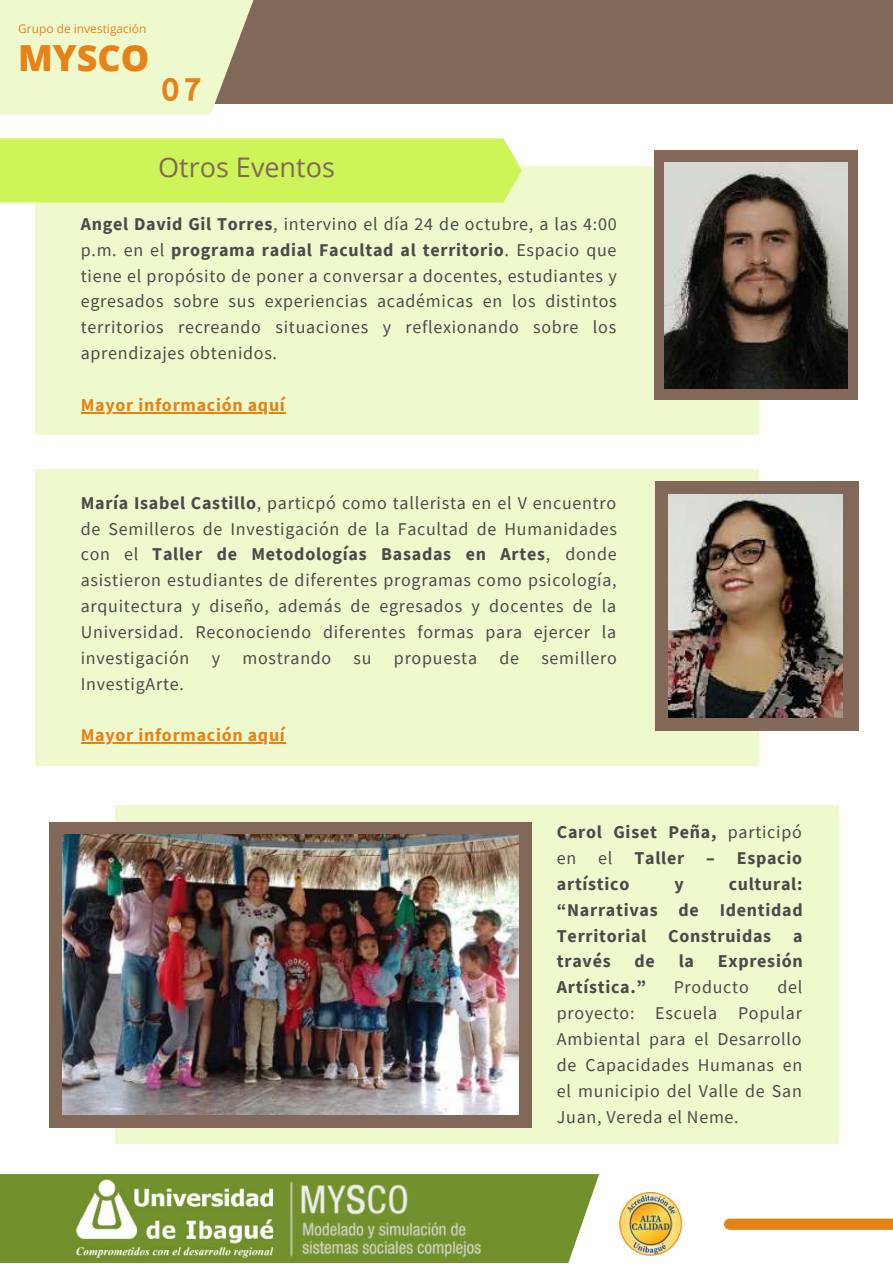
<style>
.page{position:relative;width:893px;height:1264px;background:#fff}
.page>*{position:absolute;margin:0;border:0;box-sizing:border-box;transform-origin:0 0}
.t1{font:800 36px "Open Sans";color:#e78217}
.t2{font:30px "CA Generated";color:#e78217}
.t3{font:27px "Open Sans";color:#816859}
.t4{font:18px/25.8px "Source Sans Pro";letter-spacing:.04em;color:#4a4a4a;text-align:justify}
.t5{font:700 18px/25.8px "Source Sans Pro";letter-spacing:.04em;color:#4a4a4a;text-align:justify}
.t6{font:700 18px "Source Sans Pro";letter-spacing:.04em;color:#e78217}
.t7{font:12px "Open Sans";color:#e78217}
.s1{font-weight:700}
.s2{font-weight:400}
</style>
<div class="page">
<div style="left:35px;top:166px;width:723px;height:269px;background:#eeface"></div>
<div style="left:0;top:138px;width:522px;height:64px;background:#cdf458"></div>
<div style="left:729px;top:1218px;width:163px;height:11px;background:#e78217"></div>
<img style="left:619px;top:1192px;width:64px;height:63px">
<svg style="left:0;top:1174px;width:599px;height:88px;background:#7d983c"></svg>
<img style="left:285px;top:1175px;width:204px;height:87px">
<img style="left:72px;top:1176px;width:212px;height:83px">
<div style="left:0;top:0;width:892px;height:104px;background:#816859"></div>
<svg style="left:0;top:0;width:254px;height:115px;background:#e6efc6"></svg>
<div style="left:115px;top:805px;width:723px;height:338px;background:#eeface"></div>
<div style="left:49px;top:821px;width:482px;height:306px;background:#816859"></div>
<img style="left:63px;top:834px;width:455px;height:280px">
<div style="left:35px;top:469px;width:723px;height:297px;background:#eeface"></div>
<div style="left:654px;top:150px;width:203px;height:250px;background:#816859"></div>
<div style="left:655px;top:481px;width:204px;height:250px;background:#816859"></div>
<img style="left:664px;top:162px;width:183px;height:226px">
<img style="left:668px;top:494px;width:174px;height:224px">
<hr style="left:81px;top:412px;width:204px;height:1px;background:#e78217">
<hr style="left:81px;top:742px;width:204px;height:1px;background:#e78217">
<p class="t7" style="left:18px;top:20px;width:130px">Grupo de investigación</p>
<h1 class="t1" style="left:18px;top:32px;width:133px">MYSCO</h1>
<h2 class="t2" style="left:161px;top:73px;width:42px">07</h2>
<h3 class="t3" style="left:158px;top:148px;width:178px">Otros Eventos</h3>
<p class="t4" style="left:81px;top:210px;width:537px"><span class="s1">Angel David Gil Torres</span>, intervino el día 24 de octubre, a las 4:00 p.m. en el <span class="s1">programa radial Facultad al territorio</span>. Espacio que tiene el propósito de poner a conversar a docentes, estudiantes y egresados sobre sus experiencias académicas en los distintos territorios recreando situaciones y reflexionando sobre los aprendizajes obtenidos.</p>
<p class="t6" style="left:81px;top:393px;width:206px">Mayor información aquí</p>
<p class="t4" style="left:81px;top:489px;width:537px"><span class="s1">María Isabel Castillo</span>, particpó como tallerista en el V encuentro de Semilleros de Investigación de la Facultad de Humanidades con el <span class="s1">Taller de Metodologías Basadas en Artes</span>, donde asistieron estudiantes de diferentes programas como psicología, arquitectura y diseño, además de egresados y docentes de la Universidad. Reconociendo diferentes formas para ejercer la investigación y mostrando su propuesta de semillero InvestigArte.</p>
<p class="t6" style="left:81px;top:723px;width:206px">Mayor información aquí</p>
<p class="t5" style="left:557px;top:818px;width:247px">Carol Giset Peña, <span class="s2">participó en el</span> Taller – Espacio artístico</p>
<p class="t5" style="left:557px;top:870px;width:247px;text-indent:172px">cultural: “Narrativas de Identidad Territorial Construidas a través</p>
<p class="t5" style="left:674px;top:870px;width:11px">y</p>
<p class="t5" style="left:634px;top:948px;width:22px">de</p>
<p class="t5" style="left:678px;top:948px;width:17px">la</p>
<p class="t5" style="left:717px;top:948px;width:86px">Expresión</p>
<p class="t5" style="left:557px;top:973px;width:91px">Artística.”</p>
<p class="t4" style="left:673px;top:973px;width:76px">Producto</p>
<p class="t4" style="left:557px;top:973px;width:247px;text-indent:220px">del proyecto: Escuela Popular Ambiental para el Desarrollo de Capacidades Humanas en el municipio del Valle de San Juan, Vereda el Neme.</p>
</div>
